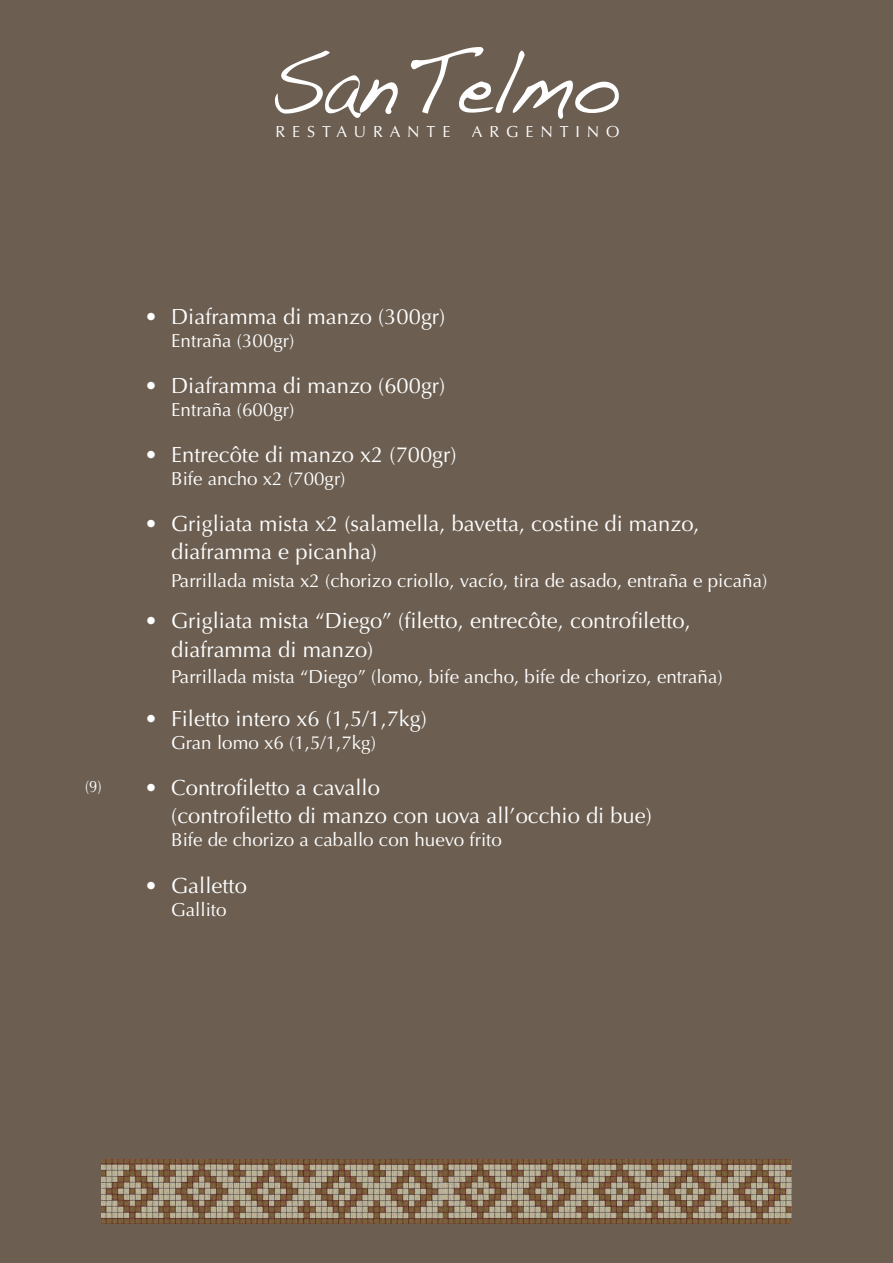
<style>
.page{position:relative;width:893px;height:1263px;background:#6c5f52}
.page>*{position:absolute;margin:0;border:0;box-sizing:border-box;transform-origin:0 0}
.t1{font:21.9px/28.2px "Optima";color:#fff}
.t2{font:18.75px "Optima";color:#fff}
.t3{font:16.5px "Optima";color:#fff;scale:.9 1}
.t4{font:16.05px "Optima";letter-spacing:.43em;color:#fff}
</style>
<div class="page">
<svg style="left:275px;top:50px;width:123px;height:68px"></svg>
<svg style="left:411px;top:47px;width:208px;height:72px"></svg>
<img style="left:102px;top:1159px;width:689px;height:64px">
<p class="t4" style="left:276px;top:123px;width:176px">RESTAURANTE</p>
<p class="t4" style="left:472px;top:123px;width:149px">ARGENTINO</p>
<p class="t3" style="left:85px;top:777px;width:20px">(9)</p>
<p class="t1" style="left:145px;top:302px;width:302px">• Diaframma di manzo (300gr)</p>
<p class="t2" style="left:171px;top:329px;width:125px">Entraña (300gr)</p>
<p class="t1" style="left:145px;top:371px;width:302px">• Diaframma di manzo (600gr)</p>
<p class="t2" style="left:171px;top:398px;width:125px">Entraña (600gr)</p>
<p class="t1" style="left:145px;top:441px;width:314px">• Entrecôte di manzo x2 (700gr)</p>
<p class="t2" style="left:171px;top:468px;width:176px">Bife ancho x2 (700gr)</p>
<p class="t1" style="left:171px;top:510px;width:530px;text-indent:-27px">• Grigliata mista x2 (salamella, bavetta, costine di manzo, diaframma e picanha)</p>
<p class="t2" style="left:171px;top:570px;width:598px">Parrillada mista x2 (chorizo criollo, vacío, tira de asado, entraña e picaña)</p>
<p class="t1" style="left:171px;top:607px;width:521px;text-indent:-27px">• Grigliata mista “Diego” (filetto, entrecôte, controfiletto, diaframma di manzo)</p>
<p class="t2" style="left:171px;top:666px;width:553px">Parrillada mista “Diego” (lomo, bife ancho, bife de chorizo, entraña)</p>
<p class="t1" style="left:145px;top:705px;width:284px">• Filetto intero x6 (1,5/1,7kg)</p>
<p class="t2" style="left:171px;top:732px;width:206px">Gran lomo x6 (1,5/1,7kg)</p>
<p class="t1" style="left:171px;top:774px;width:482px;text-indent:-27px">• Controfiletto a cavallo<br>(controfiletto di manzo con uova all’occhio di bue)</p>
<p class="t2" style="left:171px;top:829px;width:332px">Bife de chorizo a caballo con huevo frito</p>
<p class="t1" style="left:145px;top:871px;width:104px">• Galletto</p>
<p class="t2" style="left:171px;top:898px;width:57px">Gallito</p>
</div>
